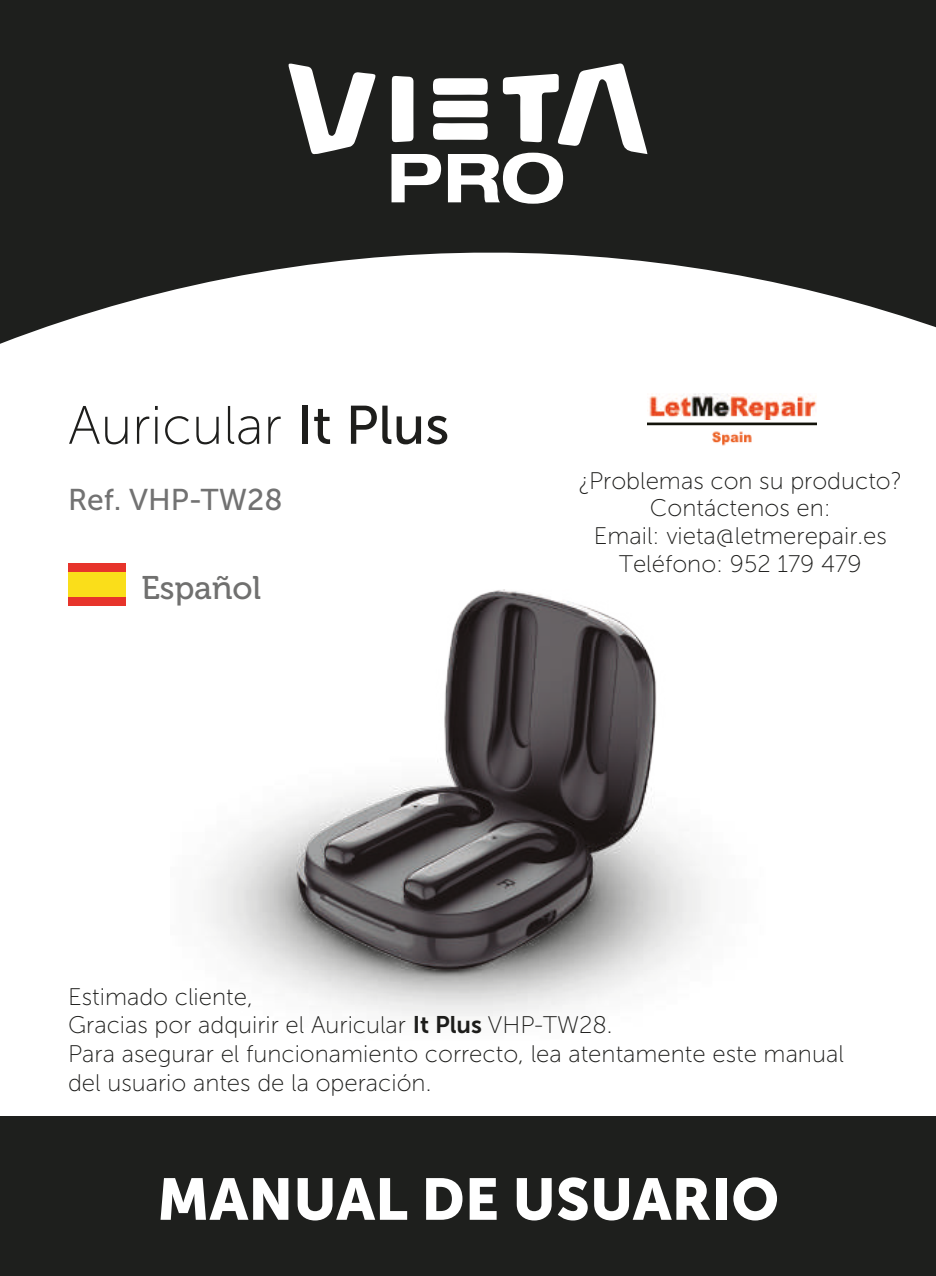
<style>
.page{position:relative;width:936px;height:1276px;background:#fff}
.page>*{position:absolute;margin:0;border:0;box-sizing:border-box;transform-origin:0 0}
.t1{font:58.2px "Museo Sans 900";color:#fff}
.t2{font:54px "Museo Sans 100";color:#1e1e1c}
.t3{font:32.7px "Museo 500";color:#70706f}
.t4{font:30px "Museo Sans 500";color:#727272}
.t5{font:24px/28.8px "Museo Sans 100";color:#1d1d1b}
.s1{font-family:"Museo Sans 500"}
.s2{font-family:"Museo Sans 700"}
</style>
<div class="page">
<div style="left:0;top:1116px;width:935px;height:160px;background:#1e1f1d"></div>
<svg style="left:0;top:0;width:935px;height:344px;fill:#1e1f1d"></svg>
<svg style="left:288px;top:63px;width:88px;height:92px"></svg>
<svg style="left:391px;top:63px;width:256px;height:141px"></svg>
<img style="left:647px;top:394px;width:169px;height:32px">
<img style="left:712px;top:431px;width:40px;height:15px">
<div style="left:68px;top:569px;width:57px;height:36px;background:#fade1a"></div>
<div style="left:68px;top:563px;width:57px;height:9px;background:#e7342b"></div>
<div style="left:68px;top:598px;width:57px;height:8px;background:#e7342b"></div>
<img style="left:208px;top:589px;width:497px;height:427px">
<h2 class="t2" style="left:68px;top:396px;width:383px">Auricular <span class="s1">It Plus</span></h2>
<p class="t4" style="left:68px;top:483px;width:216px">Ref. VHP-TW28</p>
<h3 class="t3" style="left:141px;top:570px;width:121px">Español</h3>
<p class="t5" style="left:578px;top:467px;width:325px;line-height:27.9px;text-align:center">¿Problemas con su producto?<br>Contáctenos en:<br>Email: vieta@letmerepair.es<br>Teléfono: 952 179 479</p>
<p class="t5" style="left:68px;top:982px;width:777px">Estimado cliente,<br>Gracias por adquirir el Auricular <span class="s2">It Plus</span> VHP-TW28.<br>Para asegurar el funcionamiento correcto, lea atentamente este manual del usuario antes de la operación.</p>
<h1 class="t1" style="left:157px;top:1166px;width:623px">MANUAL DE USUARIO</h1>
</div>
